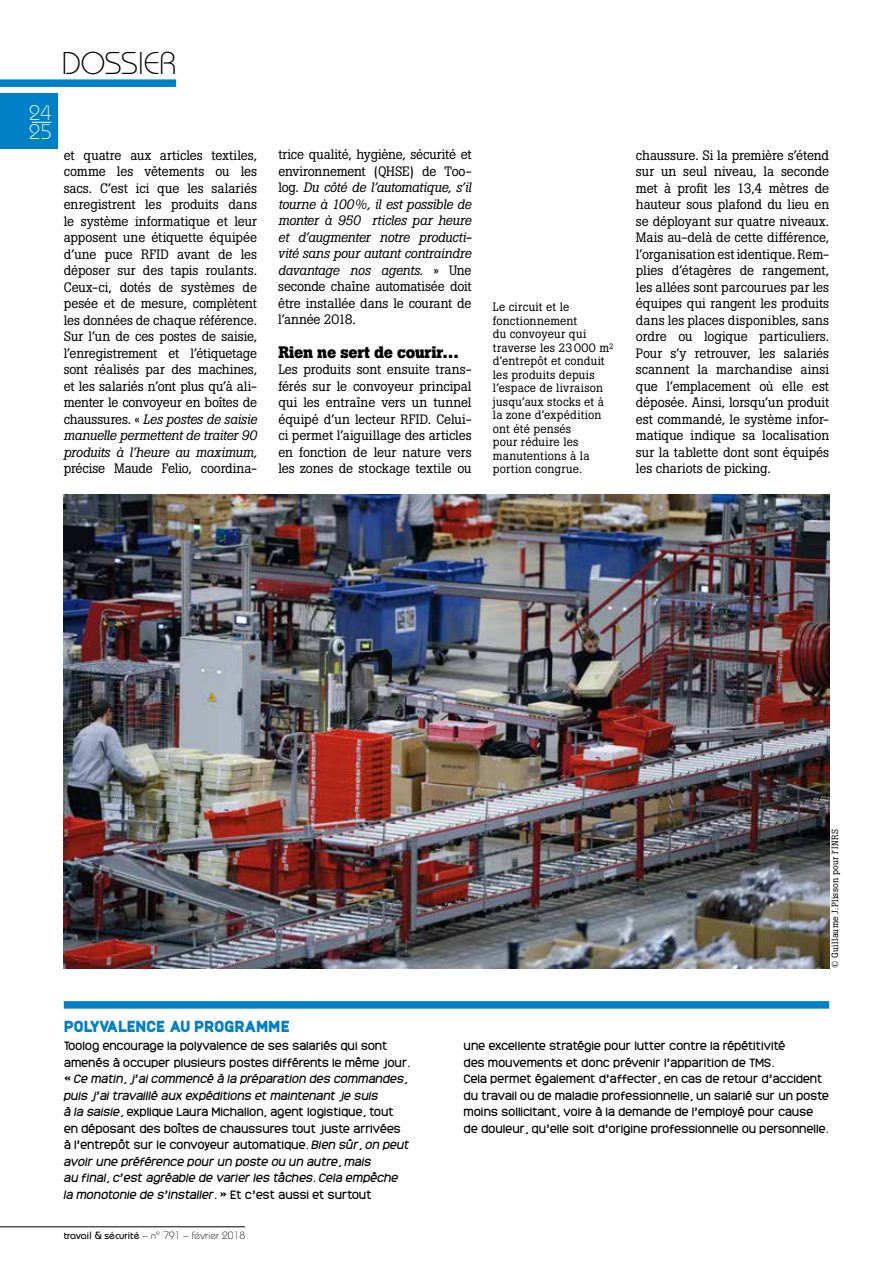
<style>
.page{position:relative;width:893px;height:1263px;background:#fff}
.page>*{position:absolute;margin:0;border:0;box-sizing:border-box;transform-origin:0 0}
.t1{font:300 31.5px "Bauhaus";letter-spacing:-.025em;color:#000}
.t2{font:300 21px/19.5px "Bauhaus";color:#fff}
.t3{font:700 16.5px "Boton";letter-spacing:-.015em;color:#000}
.t4{font:900 15px "Monark";letter-spacing:-.035em;color:#0080c7}
.t5{font:13.5px/16.5px "Boton";letter-spacing:-.01em;color:#000;text-align:justify}
.t6{font:italic 13.5px/16.5px "Boton";letter-spacing:-.02em;color:#000;text-align:justify}
.t7{font:12px/13.5px "Boton";letter-spacing:.015em;color:#000}
.t8{font:11.25px/16.5px "Monark";letter-spacing:-.02em;color:#000}
.t9{font:300 10.5px "Bauhaus";color:#000}
.t10{font:9px "Boton";letter-spacing:.035em;color:#000}
.s1{font-style:italic}
.s2{font-style:normal}
.s3{font-weight:500}
</style>
<div class="page">
<div style="left:0;top:79px;width:176px;height:8px;background:#0080c7"></div>
<hr style="left:0;top:1226px;width:245px;height:1px;background:#000">
<div style="left:0;top:93px;width:57px;height:56px;background:#0080c7"></div>
<svg style="left:32px;top:122px;width:19px;height:1px"></svg>
<div style="left:64px;top:1001px;width:765px;height:8px;background:#0080c7"></div>
<img style="left:64px;top:495px;width:765px;height:473px">
<h1 class="t1" style="left:62px;top:45px;width:116px">DOSSIER</h1>
<h2 class="t2" style="left:29px;top:103px;width:25px">24<br>25</h2>
<p class="t5" style="left:64px;top:147px;width:195px">et quatre aux articles textiles, comme les vêtements ou les sacs. C’est ici que les salariés enregistrent les produits dans le système informatique et leur apposent une étiquette équipée d’une puce RFID avant de les déposer sur des tapis roulants.<br>Ceux-ci, dotés de systèmes de pesée et de mesure, complètent les données de chaque référence.<br>Sur l’un de ces postes de saisie, l’enregistrement et l’étiquetage sont réalisés par des machines, et les salariés n’ont plus qu’à ali&shy;menter le convoyeur en boîtes de chaussures. « <span class="s1">Les postes de saisie manuelle permettent de traiter 90 produits à l’heure au maximum,</span></p>
<p class="t5" style="left:64px;top:460px;width:195px">précise Maude Felio, coordina-</p>
<p class="t6" style="left:278px;top:147px;width:195px"><span class="s2">trice qualité, hygiène, sécurité et environnement (QHSE) de Too&shy;log.</span> Du côté de l’automatique, s’il tourne à 100%, il est possible de monter à 950 rticles par heure et d’augmenter notre producti&shy;vité sans pour autant contraindre davantage nos agents. <span class="s2">» Une seconde chaîne automatisée doit être installée dans le courant de l’année 2018.</span></p>
<p class="t3" style="left:278px;top:342px;width:182px">Rien ne sert de courir…</p>
<p class="t5" style="left:278px;top:361px;width:195px">Les produits sont ensuite trans&shy;férés sur le convoyeur principal qui les entraîne vers un tunnel équipé d’un lecteur RFID. Celui&shy;ci permet l’aiguillage des articles en fonction de leur nature vers les zones de stockage textile ou</p>
<p class="t7" style="left:493px;top:300px;width:122px">Le circuit et le fonctionnement<br>du convoyeur qui traverse les 23000 m² d’entrepôt et conduit les produits depuis l’espace de livraison jusqu’aux stocks et à la zone d’expédition ont été pensés<br>pour réduire les manutentions à la portion congrue.</p>
<p class="t5" style="left:636px;top:147px;width:195px">chaussure. Si la première s’étend sur un seul niveau, la seconde met à profit les 13,4 mètres de hauteur sous plafond du lieu en se déployant sur quatre niveaux.<br>Mais au-delà de cette différence, l’organisation est identique. Rem&shy;plies d’étagères de rangement, les allées sont parcourues par les équipes qui rangent les produits dans les places disponibles, sans ordre ou logique particuliers.<br>Pour s’y retrouver, les salariés scannent la marchandise ainsi que l’emplacement où elle est déposée. Ainsi, lorsqu’un produit est commandé, le système infor&shy;matique indique sa localisation sur la tablette dont sont équipés les chariots de picking.</p>
<p class="t10" style="left:829px;top:968px;width:140px;rotate:-90deg">© Guillaume J.Plisson pour l’INRS</p>
<p class="t4" style="left:64px;top:1016px;width:228px">POLYVALENCE AU PROGRAMME</p>
<p class="t8" style="left:64px;top:1037px;width:348px">Toolog encourage la polyvalence de ses salariés qui sont amenés à occuper plusieurs postes différents le même jour. « <span class="s1">Ce matin, j’ai commencé à la préparation des commandes, puis j’ai travaillé aux expéditions et maintenant je suis<br>à la saisie,</span> explique Laura Michallon, agent logistique, tout en déposant des boîtes de chaussures tout juste arrivées à l’entrepôt sur le convoyeur automatique<span class="s1">. Bien sûr, on peut avoir une préférence pour un poste ou un autre, mais<br>au final, c’est agréable de varier les tâches. Cela empêche la monotonie de s’installer.</span> » Et c’est aussi et surtout</p>
<p class="t8" style="left:463px;top:1037px;width:367px">une excellente stratégie pour lutter contre la répétitivité<br>des mouvements et donc prévenir l’apparition de TMS.<br>Cela permet également d’affecter, en cas de retour d’accident du travail ou de maladie professionnelle, un salarié sur un poste moins sollicitant, voire à la demande de l’employé pour cause de douleur, qu’elle soit d’origine professionnelle ou personnelle.</p>
<p class="t9" style="left:64px;top:1229px;width:183px"><span class="s3">travail &amp; sécurité</span> – n° 791 – février 2018</p>
</div>
